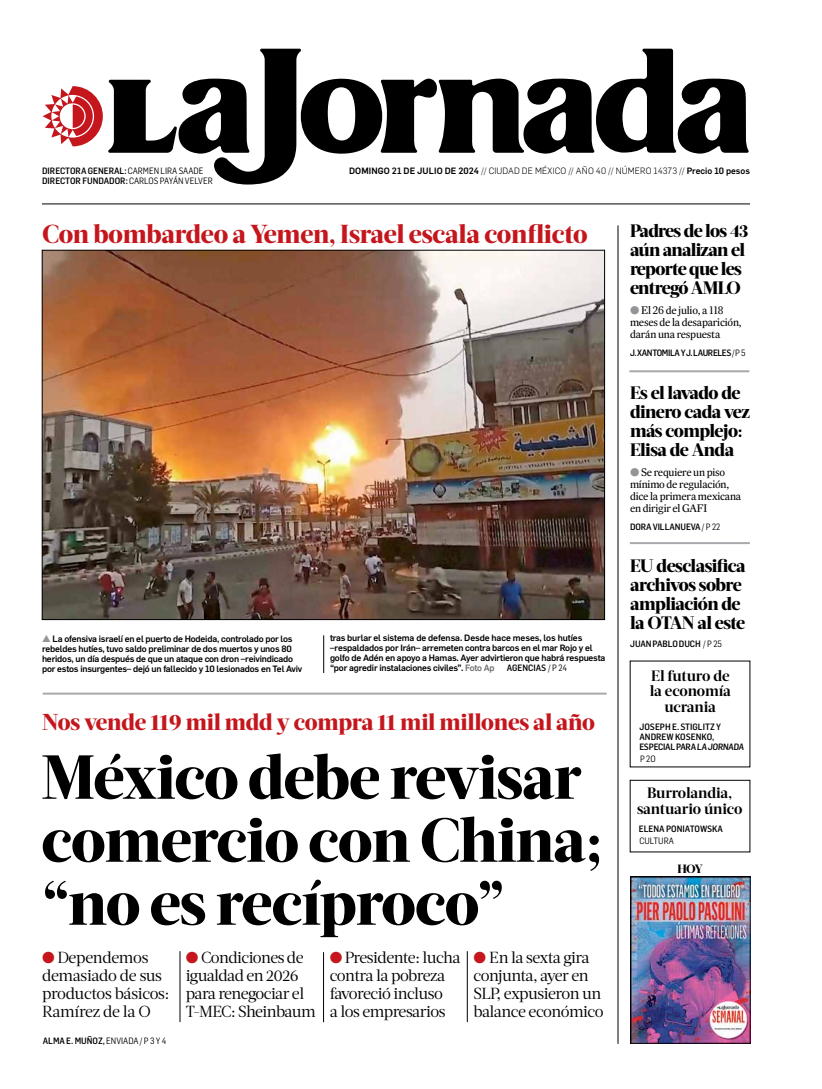
<style>
.page{position:relative;width:822px;height:1089px;background:#fff}
.page>*{position:absolute;margin:0;border:0;box-sizing:border-box;transform-origin:0 0}
.t1{font:800 62px/63px "Acta Headline";letter-spacing:-.02em;color:#000}
.t2{font:800 26px "Acta Headline";letter-spacing:-.01em;color:#c4161c}
.t3{font:800 23px "Acta Headline";letter-spacing:-.01em;color:#c4161c}
.t4{font:800 18px/19px "Acta Headline";letter-spacing:-.035em;color:#000}
.t5{font:16px/18px "Acta Deck";letter-spacing:-.035em;color:#000}
.t6{font:700 15px/15.5px "Acta Headline";letter-spacing:-.01em;color:#000;text-align:center}
.t7{font:800 12px "Acta Headline";color:#000}
.t8{font:11px/12px "Expresso Tx";letter-spacing:-.02em;color:#000}
.t9{font:500 9px/10px "Flama";letter-spacing:-.02em;color:#000}
.t10{font:500 9px/10px "Flama Semicond";letter-spacing:-.005em;color:#000}
.t11{font:300 9px "Flama";letter-spacing:.01em;color:#000}
.t12{font:500 9px "Flama Semicond";letter-spacing:-.04em;color:#000}
.t13{font:9px "Flama Semicond";color:#000}
.s1{font-weight:400}
.s2{font-weight:500}
.s3{color:#939598}
.s4{color:#6d6e71}
.s5{color:#c4161c}
</style>
<div class="page">
<svg style="left:43px;top:49px;width:706px;height:136px"></svg>
<hr style="left:42px;top:204px;width:708px;height:1px;background:#000">
<hr style="left:618px;top:225px;width:1px;height:819px;background:#000">
<hr style="left:180px;top:951px;width:1px;height:71px;background:#000">
<hr style="left:467px;top:951px;width:1px;height:71px;background:#000">
<hr style="left:323px;top:952px;width:1px;height:70px;background:#000">
<hr style="left:324px;top:635px;width:1px;height:38px;background:#000">
<img style="left:44px;top:252px;width:559px;height:366px">
<hr style="left:629px;top:370px;width:120px;height:2px;background:#a7a9ac">
<hr style="left:630px;top:542px;width:120px;height:2px;background:#a7a9ac">
<img style="left:630px;top:876px;width:120px;height:168px">
<div style="left:630px;top:780px;width:120px;height:72px;border:1px solid #000"></div>
<hr style="left:43px;top:693px;width:564px;height:2px;background:#a7a9ac">
<p class="t10" style="left:42px;top:166px;width:163px">DIRECTORA GENERAL: <span class="s1">CARMEN LIRA SAADE</span></p>
<p class="t11" style="left:349px;top:164px;width:402px"><span class="s2">Domingo 21 de julio de 2024</span> // CIUDAD DE MÉXICO // AÑO 40 // NÚM ERO 14373 // <span class="s2">Precio 10 pesos</span></p>
<p class="t10" style="left:42px;top:176px;width:172px">DIRECTOR FUNDADOR: <span class="s1">CARLOS PAYÁN VELVER</span></p>
<h2 class="t2" style="left:42px;top:218px;width:547px">Con bombardeo a Yemen, Israel escala conflicto</h2>
<p class="t9" style="left:42px;top:633px;width:262px"><span class="s3">▲</span> La ofensiva israelí en el puerto de Hodeida, controlado por los rebeldes hutíes, tuvo saldo preliminar de dos muertos y unos 80 heridos, un día después de que un ataque con dron –reivindicado por estos insurgentes– dejó un fallecido y 10 lesionados en Tel Aviv</p>
<p class="t9" style="left:330px;top:633px;width:277px">tras burlar el sistema de defensa. Desde hace meses, los hutíes –respaldados por Irán– arremeten contra barcos en el mar Rojo y el golfo de Adén en apoyo a Hamas. Ayer advirtieron que habrá respuesta “por agredir instalaciones civiles”. <span class="s4">Foto Ap</span></p>
<p class="t10" style="left:507px;top:663px;width:62px">AGENCIAS <span class="s1">/ P 24</span></p>
<h3 class="t3" style="left:42px;top:708px;width:555px">Nos vende 119 mil mdd y compra 11 mil millones al año</h3>
<h3 class="t4" style="left:630px;top:222px;width:120px">Padres de los 43 aún analizan el reporte que les entregó AMLO</h3>
<p class="t8" style="left:630px;top:304px;width:113px"><span class="s3">●</span> El 26 de julio, a 118 meses de la desaparición, darán una respuesta</p>
<p class="t12" style="left:630px;top:347px;width:117px">J. XANTOMILA Y J. LAURELES <span class="s1">/ P 5</span></p>
<h3 class="t4" style="left:630px;top:383px;width:122px">Es el lavado de dinero cada vez más complejo:<br>Elisa de Anda</h3>
<p class="t8" style="left:630px;top:466px;width:113px"><span class="s3">●</span> Se requiere un piso mínimo de regulación, dice la primera mexicana en dirigir el GAFI</p>
<p class="t10" style="left:630px;top:521px;width:92px">DORA VILLANUEVA <span class="s1">/ P 22</span></p>
<h3 class="t4" style="left:630px;top:557px;width:117px">EU desclasifica archivos sobre ampliación de la OTAN al este</h3>
<p class="t10" style="left:630px;top:639px;width:93px">JUAN PABLO DUCH <span class="s1">/ P 25</span></p>
<h3 class="t6" style="left:650px;top:668px;width:83px">El futuro de la economía ucrania</h3>
<p class="t10" style="left:640px;top:722px;width:107px">JOSEPH E. STIGLITZ Y<br>ANDREW KOSENKO,<br>ESPECIAL PARA LA JORNADA</p>
<h1 class="t1" style="left:41px;top:746px;width:563px">México debe revisar comercio con China; “no es recíproco”</h1>
<p class="t13" style="left:640px;top:753px;width:17px">P 2O</p>
<h3 class="t6" style="left:637px;top:785px;width:107px;line-height:16px">Burrolandia, santuario único</h3>
<p class="t10" style="left:639px;top:823px;width:86px">ELENA PONIATOWSKA</p>
<p class="t13" style="left:639px;top:835px;width:36px">CULTURA</p>
<h3 class="t7" style="left:677px;top:861px;width:27px">HOY</h3>
<h3 class="t5" style="left:42px;top:949px;width:129px"><span class="s5">●</span> Dependemos demasiado de sus productos básicos:<br>Ramírez de la O</h3>
<h3 class="t5" style="left:186px;top:949px;width:131px"><span class="s5">●</span> Condiciones de igualdad en 2026 para renegociar el<br>T-MEC: Sheinbaum</h3>
<h3 class="t5" style="left:330px;top:949px;width:132px"><span class="s5">●</span> Presidente: lucha contra la pobreza favoreció incluso<br>a los empresarios</h3>
<h3 class="t5" style="left:474px;top:949px;width:132px"><span class="s5">●</span> En la sexta gira conjunta, ayer en<br>SLP, expusieron un balance económico</h3>
<p class="t10" style="left:43px;top:1036px;width:125px">ALMA E. MUÑOZ, <span class="s1">ENVIADA / P 3 Y 4</span></p>
</div>
